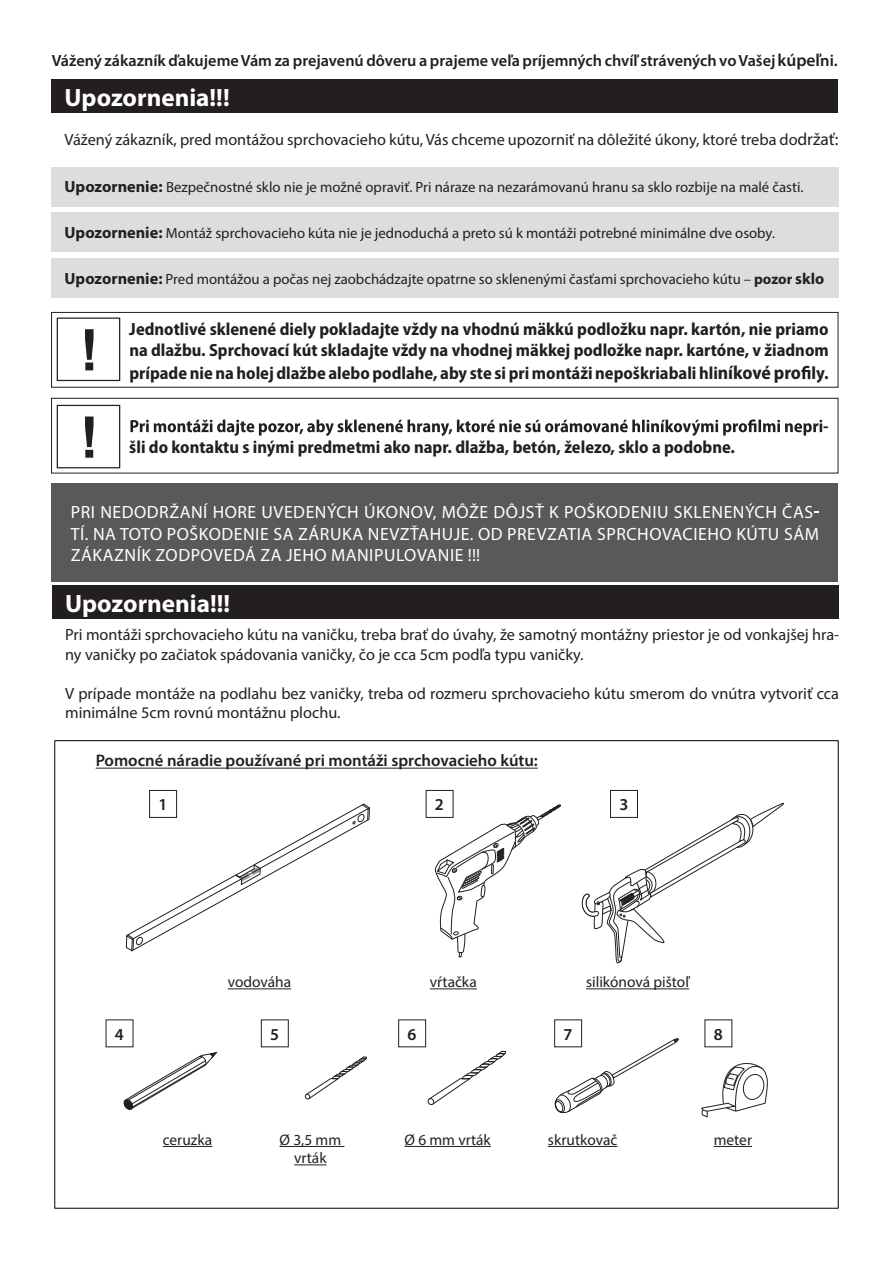
<style>
.page{position:relative;width:893px;height:1263px;background:#fff}
.page>*{position:absolute;margin:0;border:0;box-sizing:border-box;transform-origin:0 0}
.t1{font:700 57.45px "Arial";color:#231f20}
.t2{font:700 25.05px "Myriad Pro";color:#fff}
.t3{font:700 semi-condensed 17.7px/22px "Myriad Pro";color:#231f20;text-align:justify}
.t4{font:17.7px/21.3px "Myriad Pro";letter-spacing:.03em;color:#fff}
.t5{font:600 16.8px "Myriad Pro";color:#231f20}
.t6{font:16.2px/19.5px "Myriad Pro";color:#231f20}
.t7{font:600 16.2px "Myriad Pro";color:#231f20}
.t8{font:15.3px/18.5px "Myriad Pro";color:#231f20;text-align:center}
.t9{font:14.85px "Myriad Pro";color:#231f20}
.s1{font-size:17.4px}
.s2{font-size:16.5px}
.s3{font-weight:700;font-size:16.2px}
.s4{font-weight:700}
.s5{font-weight:700;font-size:15.9px}
.s6{font-size:19.05px}
.s7{font-size:18px}
</style>
<div class="page">
<div style="left:51px;top:483px;width:787px;height:98px;background:#58595b"></div>
<div style="left:51px;top:80px;width:787px;height:33px;background:#231f20"></div>
<div style="left:51px;top:312px;width:787px;height:76px;border:1px solid #231f20"></div>
<div style="left:57px;top:317px;width:63px;height:64px;border:1px solid #231f20"></div>
<div style="left:51px;top:212px;width:787px;height:40px;background:#dcddde"></div>
<div style="left:51px;top:167px;width:787px;height:40px;background:#dcddde"></div>
<svg style="left:801px;top:366px;width:9px;height:13px"></svg>
<div style="left:57px;top:405px;width:63px;height:63px;border:1px solid #231f20"></div>
<div style="left:51px;top:398px;width:787px;height:75px;border:1px solid #231f20"></div>
<div style="left:51px;top:258px;width:787px;height:40px;background:#dcddde"></div>
<svg style="left:130px;top:419px;width:692px;height:17px"></svg>
<svg style="left:123px;top:1052px;width:94px;height:58px"></svg>
<svg style="left:427px;top:1050px;width:79px;height:55px"></svg>
<svg style="left:304px;top:1056px;width:63px;height:43px"></svg>
<svg style="left:554px;top:1038px;width:125px;height:76px"></svg>
<svg style="left:126px;top:803px;width:244px;height:149px"></svg>
<svg style="left:435px;top:804px;width:126px;height:153px"></svg>
<svg style="left:581px;top:803px;width:203px;height:160px"></svg>
<hr style="left:96px;top:768px;width:442px;height:1px;background:#231f20">
<div style="left:149px;top:790px;width:28px;height:28px;border:1px solid #231f20"></div>
<div style="left:426px;top:790px;width:27px;height:28px;border:1px solid #231f20"></div>
<div style="left:610px;top:790px;width:28px;height:28px;border:1px solid #231f20"></div>
<div style="left:261px;top:1019px;width:28px;height:28px;border:1px solid #231f20"></div>
<div style="left:554px;top:1019px;width:28px;height:28px;border:1px solid #231f20"></div>
<div style="left:398px;top:1019px;width:28px;height:28px;border:1px solid #231f20"></div>
<hr style="left:228px;top:988px;width:63px;height:1px;background:#231f20">
<hr style="left:430px;top:988px;width:47px;height:1px;background:#231f20">
<hr style="left:586px;top:988px;width:103px;height:1px;background:#231f20">
<hr style="left:163px;top:1146px;width:49px;height:1px;background:#231f20">
<hr style="left:279px;top:1146px;width:65px;height:1px;background:#231f20">
<hr style="left:294px;top:1164px;width:33px;height:1px;background:#231f20">
<hr style="left:548px;top:1146px;width:69px;height:1px;background:#231f20">
<hr style="left:404px;top:1146px;width:87px;height:1px;background:#231f20">
<div style="left:52px;top:586px;width:786px;height:33px;background:#231f20"></div>
<hr style="left:714px;top:1146px;width:38px;height:1px;background:#231f20">
<svg style="left:701px;top:1063px;width:67px;height:55px"></svg>
<p class="t7" style="left:52px;top:51px;width:788px">Vážený zákazník ďakujemeVám za prejavenú dôveru a prajeme veľa príjemných chvíľ strávených voVašej <span class="s1">kúpeľ</span><span class="s2">ni.</span></p>
<h2 class="t2" style="left:65px;top:81px;width:167px">Upozornenia!!!</h2>
<p class="t6" style="left:65px;top:130px;width:775px">Vážený zákazník, pred montážou sprchovacieho kútu, Vás chceme upozorniť na dôležité úkony, ktoré treba do<span class="s1">držať:</span></p>
<p class="t9" style="left:65px;top:178px;width:740px"><span class="s3">Upozornenie:</span> Bezpečnostné sklo nie je možné opraviť. Pri náraze na nezarámovanú hranu sa sklo rozbije na malé časti.</p>
<p class="t9" style="left:65px;top:224px;width:712px"><span class="s3">Upozornenie:</span> Montáž sprchovacieho kúta nie je jednoduchá a preto sú k montáži potrebné minimálne dve osoby.</p>
<p class="t9" style="left:65px;top:270px;width:761px"><span class="s3">Upozornenie:</span> Pred montážou a počas nej zaobchádzajte opatrne so sklenenými časťami sprchovacieho kútu – <span class="s4">pozor</span> <span class="s5">sklo</span></p>
<h1 class="t1" style="left:80px;top:310px;width:21px">!</h1>
<h1 class="t1" style="left:80px;top:397px;width:21px">!</h1>
<p class="t3" style="left:129px;top:317px;width:701px">Jednotlivé sklenené diely pokladajte vždy na vhodnú mäkkú podložku napr. kartón, nie priamo na dlažbu. Sprchovací kút skladajte vždy na vhodnej mäkkej podložke napr. kartóne, v žiadnom prípade nie na holej dlažbe alebo podlahe, aby ste si pri montáži nepoškriabali hli<span class="s6">níkové pro</span> <span class="s7">ly.</span></p>
<p class="t3" style="left:129px;top:436px;width:607px">šli do kontaktu s inými predmetmi ako napr. dlažba, betón, železo, sklo a podobne.</p>
<p class="t3" style="left:823px;top:415px;width:7px">-</p>
<p class="t4" style="left:71px;top:501px;width:750px">PRI NEDODRŽANÍ HORE UVEDENÝCH ÚKONOV, MÔŽE DÔJSŤ K POŠKODENIU SKLENENÝCH ČAS<br>TÍ. NA TOTO POŠKODENIE SA ZÁRUKA NEVZŤAHUJE. OD PREVZATIA SPRCHOVACIEHO KÚTU SÁM<br>ZÁKAZNÍK ZODPOVEDÁ ZA JEHO MANIPULOVANIE !!!</p>
<h2 class="t2" style="left:65px;top:587px;width:167px">Upozornenia!!!</h2>
<p class="t6" style="left:65px;top:625px;width:775px">Pri montáži sprchovacieho kútu na vaničku, treba brať do úvahy, že samotný montážny priestor je od vonkajšej hra&shy;ny vaničky po začiatok spádovania vaničky, čo je cca 5cm podľa typu vaničky.</p>
<p class="t6" style="left:65px;top:683px;width:775px">V prípade montáže na podlahu bez vaničky, treba od rozmeru sprchovacieho kútu smerom do vnútra vytvoriť cca minimálne 5cm rovnú montážnu plochu.</p>
<p class="t5" style="left:96px;top:750px;width:444px">Pomocné náradie používané pri montáži sprchovacieho kútu:</p>
<p class="t5" style="left:158px;top:794px;width:10px">1</p>
<p class="t5" style="left:435px;top:794px;width:10px">2</p>
<p class="t5" style="left:619px;top:794px;width:10px">3</p>
<p class="t8" style="left:228px;top:973px;width:65px">vodováha</p>
<p class="t8" style="left:430px;top:973px;width:49px">vŕtačka</p>
<p class="t8" style="left:586px;top:973px;width:105px">silikónová pištoľ</p>
<p class="t5" style="left:115px;top:1023px;width:10px">4</p>
<p class="t5" style="left:270px;top:1023px;width:10px">5</p>
<p class="t5" style="left:407px;top:1023px;width:10px">6</p>
<p class="t5" style="left:563px;top:1023px;width:10px">7</p>
<p class="t5" style="left:714px;top:1023px;width:10px">8</p>
<p class="t8" style="left:163px;top:1130px;width:51px">ceruzka</p>
<p class="t8" style="left:279px;top:1130px;width:63px">Ø 3,5 mm vrták</p>
<p class="t8" style="left:404px;top:1130px;width:88px">Ø 6 mm vrták</p>
<p class="t8" style="left:548px;top:1130px;width:71px">skrutkovač</p>
<p class="t8" style="left:714px;top:1130px;width:40px">meter</p>
</div>
